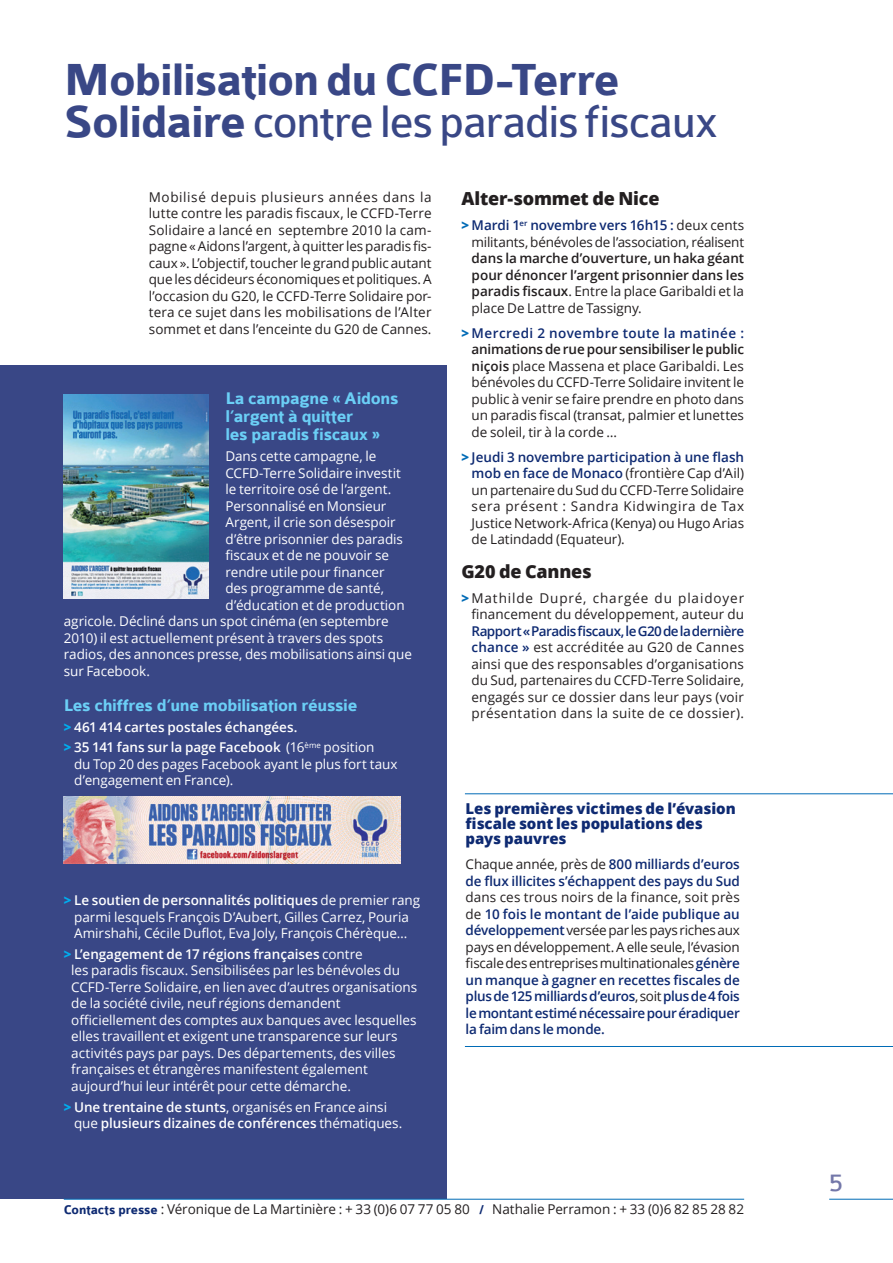
<style>
.page{position:relative;width:893px;height:1263px;background:#fff}
.page>*{position:absolute;margin:0;border:0;box-sizing:border-box;transform-origin:0 0}
.t1{font:700 48px/42px "Colaborate";letter-spacing:-.025em;color:#394786}
.t2{font:27px "Colaborate";color:#7377a9}
.t3{font:700 18px/18px "Colaborate";letter-spacing:-.015em;color:#6bcff6}
.t4{font:800 18px "Open Sans";letter-spacing:-.01em;color:#231f20}
.t5{font:800 15px/15px "Open Sans";letter-spacing:-.005em;color:#0e2a72}
.t6{font:13.5px/16.5px "Open Sans";color:#231f20;text-align:justify}
.t7{font:13.5px/16.5px "Open Sans";color:#fff}
.t8{font:600 13.5px/16.5px "Open Sans";letter-spacing:-.015em;color:#0e2a72}
.t9{font:600 13.5px/20.7px "Open Sans";color:#fff}
.t10{font:600 13.5px/16.5px "Open Sans";letter-spacing:-.005em;color:#231f20;text-align:justify}
.s1{font-weight:400}
.s2{font-weight:800;color:#00aeef}
.s3{font-weight:600}
.s4{font-weight:800;color:#006bb6}
.s5{font-weight:600;color:#0e2a72}
.s6{font-weight:400;color:#231f20}
.s7{font-family:"Colaborate";font-weight:700;color:#0e2a72}
</style>
<div class="page">
<div style="left:0;top:366px;width:446px;height:833px;background:#394786"></div>
<img style="left:64px;top:394px;width:144px;height:205px">
<img style="left:64px;top:796px;width:336px;height:68px">
<hr style="left:64px;top:1199px;width:680px;height:1px;background:#006bb6">
<hr style="left:829px;top:1199px;width:64px;height:1px;background:#006bb6">
<hr style="left:465px;top:793px;width:428px;height:1px;background:#006bb6">
<hr style="left:465px;top:1046px;width:428px;height:1px;background:#006bb6">
<h1 class="t1" style="left:64px;top:61px;width:655px">Mobilisation du CCFD-Terre<br>Solidaire <span class="s1">contre les paradis fiscaux</span></h1>
<p class="t6" style="left:149px;top:188px;width:284px">Mobilisé depuis plusieurs années dans la lutte contre les paradis fiscaux, le CCFD-Terre Solidaire a lancé en septembre 2010 la cam&shy;pagne « Aidons l’argent, à quitter les paradis fis&shy;caux ». L’objectif, toucher le grand public autant que les décideurs économiques et politiques. A l’occasion du G20, le CCFD-Terre Solidaire por&shy;tera ce sujet dans les mobilisations de l’Alter sommet et dans l’enceinte du G20 de Cannes.</p>
<h3 class="t3" style="left:225px;top:390px;width:175px">La campagne « Aidons l’argent à quitter<br>les paradis fiscaux »</h3>
<p class="t7" style="left:225px;top:448px;width:152px">Dans cette campagne, le</p>
<p class="t7" style="left:225px;top:464px;width:177px">CCFD-Terre Solidaire investit</p>
<p class="t7" style="left:225px;top:481px;width:167px">le territoire osé de l’argent.</p>
<p class="t7" style="left:225px;top:497px;width:163px">Personnalisé en Monsieur</p>
<p class="t7" style="left:225px;top:514px;width:172px">Argent, il crie son désespoir</p>
<p class="t7" style="left:225px;top:530px;width:179px">d’être prisonnier des paradis</p>
<p class="t7" style="left:225px;top:547px;width:165px">fiscaux et de ne pouvoir se</p>
<p class="t7" style="left:225px;top:563px;width:161px">rendre utile pour financer</p>
<p class="t7" style="left:225px;top:580px;width:160px">des programme de santé,</p>
<p class="t7" style="left:225px;top:596px;width:181px">d’éducation et de production</p>
<p class="t7" style="left:64px;top:613px;width:326px">agricole. Décliné dans un spot cinéma (en septembre</p>
<p class="t7" style="left:64px;top:629px;width:321px">2010) il est actuellement présent à travers des spots</p>
<p class="t7" style="left:64px;top:646px;width:350px">radios, des annonces presse, des mobilisations ainsi que</p>
<p class="t7" style="left:64px;top:662px;width:88px">sur Facebook.</p>
<h3 class="t3" style="left:64px;top:697px;width:295px">Les chiffres d’une mobilisation réussie</h3>
<p class="t9" style="left:64px;top:716px;width:312px"><span class="s2">&gt;</span> 461 414 cartes postales échangées.<br><span class="s2">&gt;</span> 35 141 fans sur la page Facebook <span class="s1">(16</span><sup>ème</sup> <span class="s1">position</span></p>
<p class="t7" style="left:74px;top:755px;width:325px">du Top 20 des pages Facebook ayant le plus fort taux d’engagement en France).</p>
<p class="t7" style="left:64px;top:891px;width:358px;text-align:center"><span class="s2">&gt;</span> <span class="s3">Le soutien de personnalités politiques</span> de premier rang parmi lesquels François D’Aubert, Gilles Carrez, Pouria<br>Amirshahi, Cécile Duflot, Eva Joly, François Chérèque…</p>
<p class="t7" style="left:71px;top:945px;width:347px;text-indent:-7px"><span class="s2">&gt;</span> <span class="s3">L’engagement de 17 régions françaises</span> contre<br>les paradis fiscaux. Sensibilisées par les bénévoles du CCFD-Terre Solidaire, en lien avec d’autres organisations de la société civile, neuf régions demandent officiellement des comptes aux banques avec lesquelles elles travaillent et exigent une transparence sur leurs activités pays par pays. Des départements, des villes françaises et étrangères manifestent également aujourd’hui leur intérêt pour cette démarche.</p>
<p class="t9" style="left:74px;top:1098px;width:330px;line-height:16.5px;text-indent:-10px"><span class="s2">&gt;</span> Une trentaine de stunts<span class="s1">, organisés en France ainsi que</span> plusieurs dizaines de conférences <span class="s1">thématiques.</span></p>
<h3 class="t4" style="left:461px;top:185px;width:200px">Alter-sommet de Nice</h3>
<p class="t6" style="left:461px;top:217px;width:284px;text-align:right"><span class="s4">&gt;</span> <span class="s5">Mardi 1</span><sup>er</sup> <span class="s5">novembre vers 16h15 :</span> deux cents militants, bénévoles de l’association, réalisent</p>
<p class="t10" style="left:472px;top:250px;width:274px">dans la marche d’ouverture, un haka géant pour dénoncer l’argent prisonnier dans les paradis fiscaux<span class="s1">. Entre la place Garibaldi et la place De Lattre de Tassigny.</span></p>
<p class="t6" style="left:472px;top:324px;width:274px;text-indent:-10px"><span class="s4">&gt;</span> <span class="s5">Mercredi 2 novembre toute la matinée : </span><span class="s3">animations de rue pour sensibiliser le public niçois</span> place Massena et place Garibaldi. Les bénévoles du CCFD-Terre Solidaire invitent le public à venir se faire prendre en photo dans un paradis fiscal (transat, palmier et lunettes de soleil, tir à la corde …</p>
<p class="t6" style="left:472px;top:448px;width:274px;text-indent:-10px"><span class="s4">&gt;</span> <span class="s5">Jeudi 3 novembre participation à une flash mob en face de Monaco</span> (frontière Cap d’Ail) un partenaire du Sud du CCFD-Terre Solidaire sera présent : Sandra Kidwingira de Tax Justice Network-Africa (Kenya) ou Hugo Arias de Latindadd (Equateur).</p>
<h3 class="t4" style="left:461px;top:557px;width:132px">G20 de Cannes</h3>
<p class="t6" style="left:461px;top:589px;width:284px;text-align:right"><span class="s4">&gt;</span> Mathilde Dupré, chargée du plaidoyer financement du développement, auteur du</p>
<p class="t6" style="left:471px;top:622px;width:274px"><span class="s5">Rapport « Paradis fiscaux, le G20 de la dernière chance »</span> est accréditée au G20 de Cannes ainsi que des responsables d’organisations du Sud, partenaires du CCFD-Terre Solidaire, engagés sur ce dossier dans leur pays (voir présentation dans la suite de ce dossier).</p>
<p class="t5" style="left:466px;top:800px;width:272px">Les premières victimes de l’évasion fiscale sont les populations des pays pauvres</p>
<p class="t8" style="left:466px;top:856px;width:276px"><span class="s6">Chaque année, près de</span> 800 milliards d’euros de flux illicites s’échappent des pays du Sud</p>
<p class="t8" style="left:466px;top:889px;width:276px;text-align:justify"><span class="s6">dans ces trous noirs de la finance, soit près de</span> 10 fois le montant de l’aide publique au développement <span class="s6">versée par les pays riches aux pays en développement. A elle seule, l’évasion fiscale des entreprises multinationales</span> génère un manque à gagner en recettes fiscales de plus de 125 milliards d’euros<span class="s6">, soit</span> plus de 4 fois le montant estimé nécessaire pour éradiquer la faim dans le monde.</p>
<p class="t6" style="left:64px;top:1200px;width:682px"><span class="s7">Contacts presse</span> : Véronique de La Martinière : + 33 (0)6 07 77 05 80 <span class="s7">/</span> Nathalie Perramon : + 33 (0)6 82 85 28 82</p>
<h2 class="t2" style="left:829px;top:1169px;width:15px">5</h2>
</div>
